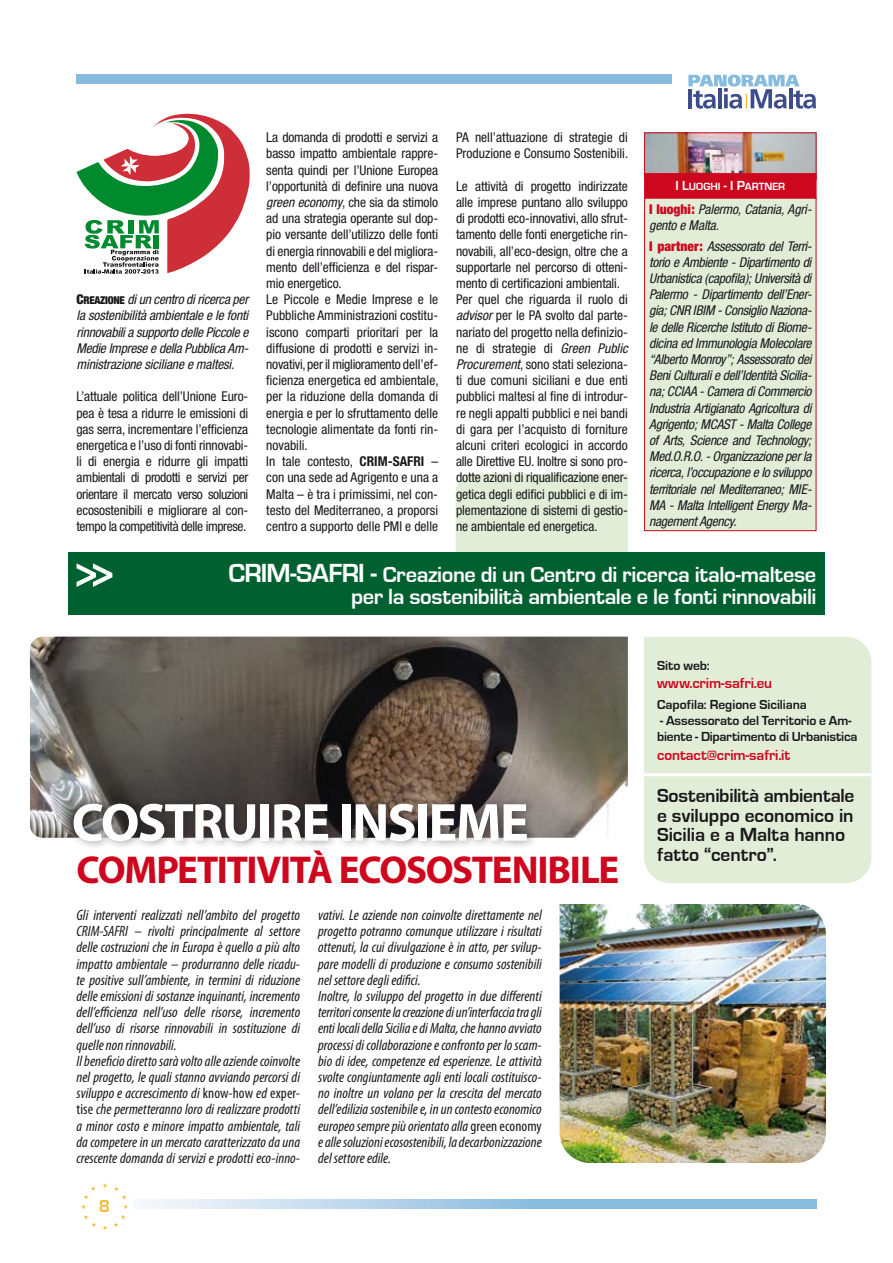
<style>
.page{position:relative;width:893px;height:1263px;background:#fff}
.page>*{position:absolute;margin:0;border:0;box-sizing:border-box;transform-origin:0 0}
.t1{font:700 54px "Myriad Pro";letter-spacing:-.035em;color:#fff}
.t2{font:700 39px "Myriad Pro";letter-spacing:-.035em;color:#cd071e}
.t3{font:700 22.5px/22.5px "Eurostile";letter-spacing:-.02em;color:#fff;text-align:right}
.t4{font:700 19.5px/19.5px "Eurostile";letter-spacing:-.005em;color:#1a171b}
.t5{font:700 18px "Eurostile";color:#f9b834}
.t6{font:italic condensed 15px/16.2px "Myriad Pro";color:#1a171b}
.t7{font:700 15px "Eurostile";color:#cd071e}
.t8{font:condensed 13.5px/16.2px "Helvetica Neue";letter-spacing:-.01em;color:#1a171b}
.t9{font:italic condensed 13.5px/16.2px "Helvetica Neue";letter-spacing:-.015em;color:#1a171b;text-align:justify}
.t10{font:700 13.5px/16.2px "Eurostile";letter-spacing:-.005em;color:#1a171b}
.t11{font:10.8px "Eurostile Bold SC800";letter-spacing:.005em;color:#fff}
.s1{font-style:italic}
.s2{font-weight:700}
.s3{font-size:13.5px}
.s4{font-weight:900;font-style:normal;color:#cd071e}
.s5{font-size:27px}
.s6{font-family:"Helvetica Neue Black Cond SC800";font-style:normal;font-stretch:normal}
.s7{font-family:"Helvetica Neue Black Cond SC800";font-style:normal;font-stretch:normal;font-size:10.8px}
.s8{font-style:normal}
</style>
<div class="page">
<img style="left:30px;top:637px;width:598px;height:201px">
<div style="left:456px;top:474px;width:172px;height:79px;background:#e2edd7"></div>
<svg style="left:144px;top:1199px;width:672px;height:10px;background:#a8cde7"></svg>
<svg style="left:81px;top:1183px;width:47px;height:47px"></svg>
<svg style="left:688px;top:75px;width:128px;height:34px"></svg>
<div style="left:76px;top:75px;width:595px;height:9px;background:#88bcdf"></div>
<img style="left:560px;top:904px;width:266px;height:259px">
<div style="left:67px;top:795px;width:574px;height:93px;background:#1a171b;opacity:.5"></div>
<img style="left:646px;top:134px;width:168px;height:39px">
<div style="left:644px;top:132px;width:172px;height:48px;border:1px solid #cd071e"></div>
<div style="left:644px;top:173px;width:172px;height:26px;background:#cd071e;border:1px solid #cd071e"></div>
<div style="left:645px;top:198px;width:171px;height:333px;background:#e2edd7"></div>
<div style="left:644px;top:198px;width:172px;height:333px;border:1px solid #cd071e"></div>
<svg style="left:77px;top:113px;width:173px;height:161px"></svg>
<div style="left:68px;top:553px;width:757px;height:62px;background:#006030"></div>
<svg style="left:77px;top:563px;width:35px;height:24px"></svg>
<div style="left:644px;top:637px;width:227px;height:246px;background:#e2edd7"></div>
<hr style="left:644px;top:773px;width:227px;height:3px;background:#fff">
<p class="t8" style="left:266px;top:129px;width:174px">La domanda di prodotti e servizi a basso impatto ambientale rappre&shy;senta quindi per l’Unione Europea l’opportunità di definire una nuova <span class="s1">green economy</span>, che sia da stimolo ad una strategia operante sul dop&shy;pio versante dell’utilizzo delle fonti di energia rinnovabili e del migliora&shy;mento dell’efficienza e del rispar&shy;mio energetico.<br>Le Piccole e Medie Imprese e le Pubbliche Amministrazioni costitu&shy;iscono comparti prioritari per la diffusione di prodotti e servizi in&shy;novativi, per il miglioramento dell’ef&shy;ficienza energetica ed ambientale, per la riduzione della domanda di energia e per lo sfruttamento delle tecnologie alimentate da fonti rin&shy;novabili.<br>In tale contesto, <span class="s2">CRIM-SAFRI</span> – con una sede ad Agrigento e una a Malta – è tra i primissimi, nel con&shy;testo del Mediterraneo, a proporsi centro a supporto delle PMI e delle</p>
<p class="t8" style="left:456px;top:129px;width:174px">PA nell’attuazione di strategie di<br>Produzione e Consumo Sostenibili.</p>
<p class="t8" style="left:456px;top:178px;width:173px">Le attività di progetto indirizzate alle imprese puntano allo sviluppo di prodotti eco-innovativi, allo sfrut&shy;tamento delle fonti energetiche rin&shy;novabili, all’eco-design, oltre che a supportarle nel percorso di otteni&shy;mento di certificazioni ambientali.<br>Per quel che riguarda il ruolo di <span class="s1">advisor</span> per le PA svolto dal parte&shy;nariato del progetto nella definizio&shy;ne di strategie di <span class="s1">Green Public Procurement</span>, sono stati seleziona&shy;ti due comuni siciliani e due enti pubblici maltesi al fine di introdur&shy;re negli appalti pubblici e nei bandi di gara per l’acquisto di forniture alcuni criteri ecologici in accordo alle Direttive EU. Inoltre si sono pro&shy;dotte azioni di riqualificazione ener&shy;getica degli edifici pubblici e di im&shy;plementazione di sistemi di gestio&shy;ne ambientale ed energetica.</p>
<p class="t11" style="left:675px;top:181px;width:111px"><span class="s3">I L</span>UOGHI <span class="s3">- I P</span>ARTNER</p>
<p class="t9" style="left:649px;top:201px;width:164px"><span class="s4">I luoghi:</span> Palermo, Catania, Agri&shy;gento e Malta.</p>
<p class="t9" style="left:649px;top:238px;width:164px"><span class="s4">I partner:</span> Assessorato del Terri&shy;torio e Ambiente - Dipartimento di Urbanistica (capofila); Università di Palermo - Dipartimento dell’Ener&shy;gia; CNR IBIM - Consiglio Naziona&shy;le delle Ricerche Istituto di Biome&shy;dicina ed Immunologia Molecolare “Alberto Monroy”; Assessorato dei Beni Culturali e dell’Identità Sicilia&shy;na; CCIAA - Camera di Commercio Industria Artigianato Agricoltura di Agrigento; MCAST - Malta College of Arts, Science and Technology; Med.O.R.O. - Organizzazione per la ricerca, l’occupazione e lo sviluppo territoriale nel Mediterraneo; MIE-MA - Malta Intelligent Energy Ma&shy;nagement Agency.</p>
<h3 class="t3" style="left:228px;top:563px;width:589px"><span class="s5">CRIM-SAFRI -</span> Creazione di un Centro di ricerca italo-maltese per la sostenibilità ambientale e le fonti rinnovabili</h3>
<p class="t9" style="left:77px;top:291px;width:173px"><span class="s6">C</span><span class="s7">REAZIONE</span> di un centro di ricerca per la sostenibilità ambientale e le fonti rinnovabili a supporto delle Piccole e Medie Imprese e della Pubblica Am&shy;ministrazione siciliane e maltesi.</p>
<p class="t8" style="left:77px;top:388px;width:173px;text-align:justify">L’attuale politica dell’Unione Euro&shy;pea è tesa a ridurre le emissioni di gas serra, incrementare l’efficienza energetica e l’uso di fonti rinnovabi&shy;li di energia e ridurre gli impatti ambientali di prodotti e servizi per orientare il mercato verso soluzioni ecosostenibili e migliorare al con&shy;tempo la competitività delle imprese.</p>
<h1 class="t1" style="left:72px;top:787px;width:459px">COSTRUIRE INSIEME</h1>
<h2 class="t2" style="left:77px;top:844px;width:544px">COMPETITIVITÀ ECOSOSTENIBILE</h2>
<p class="t6" style="left:77px;top:907px;width:225px">Gli interventi realizzati nell’ambito del progetto CRIM-SAFRI – rivolti principalmente al settore delle costruzioni che in Europa è quello a più alto impatto ambientale – produrranno delle ricadu&shy;te positive sull’ambiente, in termini di riduzione delle emissioni di sostanze inquinanti, incremento dell’efficienza nell’uso delle risorse, incremento dell’uso di risorse rinnovabili in sostituzione di quelle non rinnovabili.<br>Il beneficio diretto sarà volto alle aziende coinvolte nel progetto, le quali stanno avviando percorsi di sviluppo e accrescimento di <span class="s8">know-how</span> ed <span class="s8">exper&shy;tise</span> che permetteranno loro di realizzare prodotti a minor costo e minore impatto ambientale, tali da competere in un mercato caratterizzato da una crescente domanda di servizi e prodotti eco-inno-</p>
<p class="t6" style="left:318px;top:907px;width:225px">vativi. Le aziende non coinvolte direttamente nel progetto potranno comunque utilizzare i risultati ottenuti, la cui divulgazione è in atto, per svilup&shy;pare modelli di produzione e consumo sostenibili nel settore degli edifici.<br>Inoltre, lo sviluppo del progetto in due differenti territori consente la creazione di un’interfaccia tra gli enti locali della Sicilia e di Malta, che hanno avviato processi di collaborazione e confronto per lo scam&shy;bio di idee, competenze ed esperienze. Le attività svolte congiuntamente agli enti locali costituisco&shy;no inoltre un volano per la crescita del mercato dell’edilizia sostenibile e, in un contesto economico europeo sempre più orientato alla <span class="s8">green economy </span>e alle soluzioni ecosostenibili, la decarbonizzazione del settore edile.</p>
<h3 class="t5" style="left:99px;top:1196px;width:13px">8</h3>
<p class="t10" style="left:657px;top:658px;width:54px">Sito web:</p>
<p class="t7" style="left:657px;top:675px;width:116px">www.crim-safri.eu</p>
<p class="t10" style="left:657px;top:696px;width:151px">Capofila: Regione Siciliana</p>
<p class="t10" style="left:657px;top:713px;width:202px">- Assessorato del Territorio e Am&shy;biente - Dipartimento di Urbanistica</p>
<p class="t7" style="left:657px;top:747px;width:135px">contact@crim-safri.it</p>
<h3 class="t4" style="left:657px;top:786px;width:199px">Sostenibilità ambientale e sviluppo economico in<br>Sicilia e a Malta hanno fatto “centro”.</h3>
</div>
